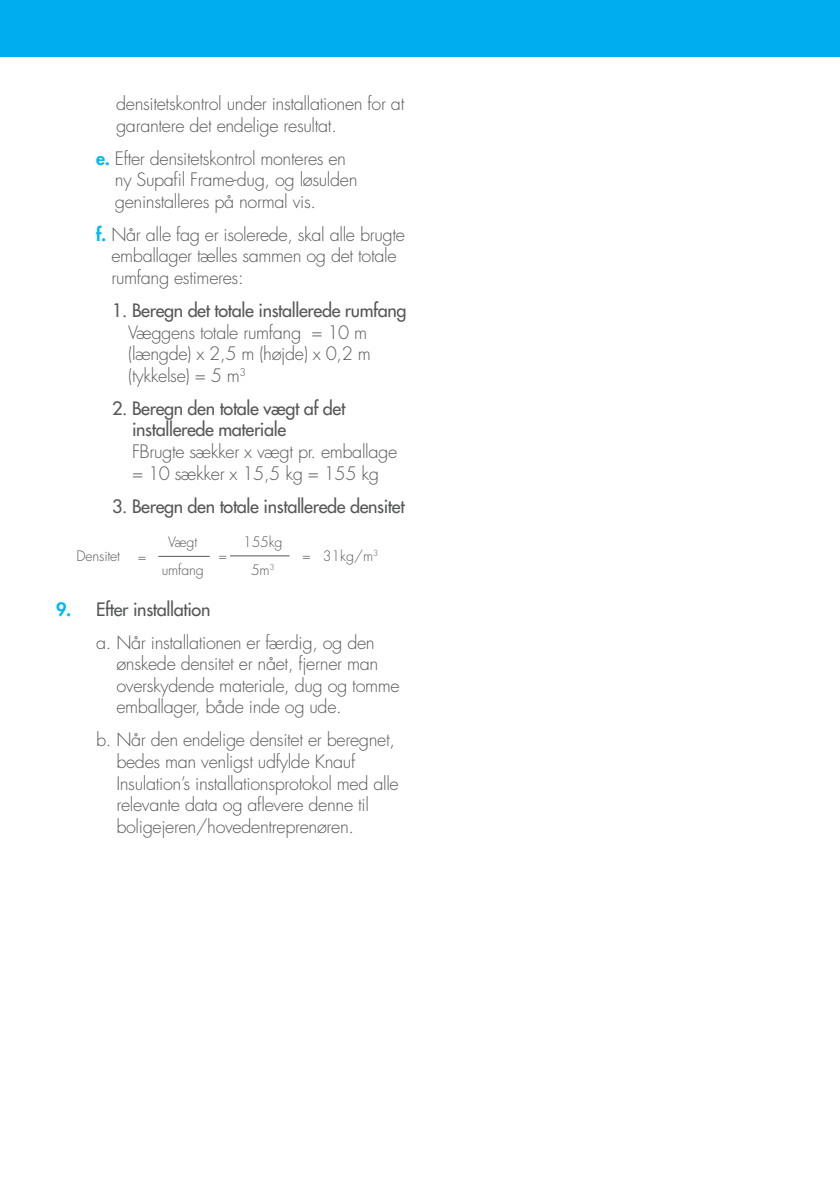
<style>
.page{position:relative;width:840px;height:1191px;background:#fff}
.page>*{position:absolute;margin:0;border:0;box-sizing:border-box;transform-origin:0 0}
.t1{font:300 18px/21.6px "Futura Std";letter-spacing:-.02em;color:#57585a}
.t2{font:500 18px/21.6px "Futura Std";letter-spacing:-.02em;color:#57585a}
.t3{font:300 14px "Futura Std";letter-spacing:-.01em;color:#57585a}
.s1{font-weight:800;color:#00baf1}
.s2{font-weight:500}
</style>
<div class="page">
<div style="left:0;top:0;width:839px;height:57px;background:#00aeef"></div>
<hr style="left:158px;top:556px;width:52px;height:1px;background:#57585a">
<hr style="left:230px;top:555px;width:59px;height:1px;background:#57585a">
<p class="t1" style="left:116px;top:93px;width:289px">densitetskontrol under installationen for at garantere det endelige resultat.</p>
<p class="t1" style="left:115px;top:148px;width:244px;text-indent:-19px"><span class="s1">e.</span> Efter densitetskontrol monteres en ny Supafil Frame-dug, og løsulden geninstalleres på normal vis.</p>
<p class="t1" style="left:111px;top:224px;width:295px;text-indent:-15px"><span class="s1">f.</span> Når alle fag er isolerede, skal alle brugte emballager tælles sammen og det totale rumfang estimeres:</p>
<p class="t2" style="left:112px;top:300px;width:295px">1. Beregn det totale installerede rumfang</p>
<p class="t1" style="left:128px;top:322px;width:244px">Væggens totale rumfang = 10 m (længde) x 2,5 m (højde) x 0,2 m (tykkelse) = 5 m<sup>3</sup></p>
<p class="t2" style="left:132px;top:397px;width:215px;text-indent:-20px">2. Beregn den totale vægt af det installerede materiale</p>
<p class="t1" style="left:132px;top:441px;width:266px">FBrugte sækker x vægt pr. emballage = 10 sækker x 15,5 kg = 155 kg</p>
<p class="t2" style="left:112px;top:495px;width:294px">3. Beregn den totale installerede densitet</p>
<p class="t3" style="left:76px;top:547px;width:45px">Densitet</p>
<p class="t3" style="left:168px;top:533px;width:30px">Vægt</p>
<p class="t3" style="left:243px;top:533px;width:41px">155kg</p>
<p class="t3" style="left:322px;top:547px;width:57px">31kg/m<sup>3</sup></p>
<p class="t3" style="left:138px;top:548px;width:10px">=</p>
<p class="t3" style="left:218px;top:547px;width:10px">=</p>
<p class="t3" style="left:302px;top:547px;width:10px">=</p>
<p class="t3" style="left:162px;top:561px;width:44px">umfang</p>
<p class="t3" style="left:251px;top:561px;width:25px">5m<sup>3</sup></p>
<p class="t1" style="left:96px;top:593px;width:280px;line-height:33px;text-indent:-40px"><span class="s1">9.</span> <span class="s2">Efter installation<br></span>a. Når installationen er færdig, og den</p>
<p class="t1" style="left:116px;top:653px;width:285px">ønskede densitet er nået, fjerner man overskydende materiale, dug og tomme emballager, både inde og ude.</p>
<p class="t1" style="left:116px;top:729px;width:284px;text-indent:-20px">b. Når den endelige densitet er beregnet, bedes man venligst udfylde Knauf Insulation’s installationsprotokol med alle relevante data og aflevere denne til boligejeren/hovedentreprenøren.</p>
</div>
